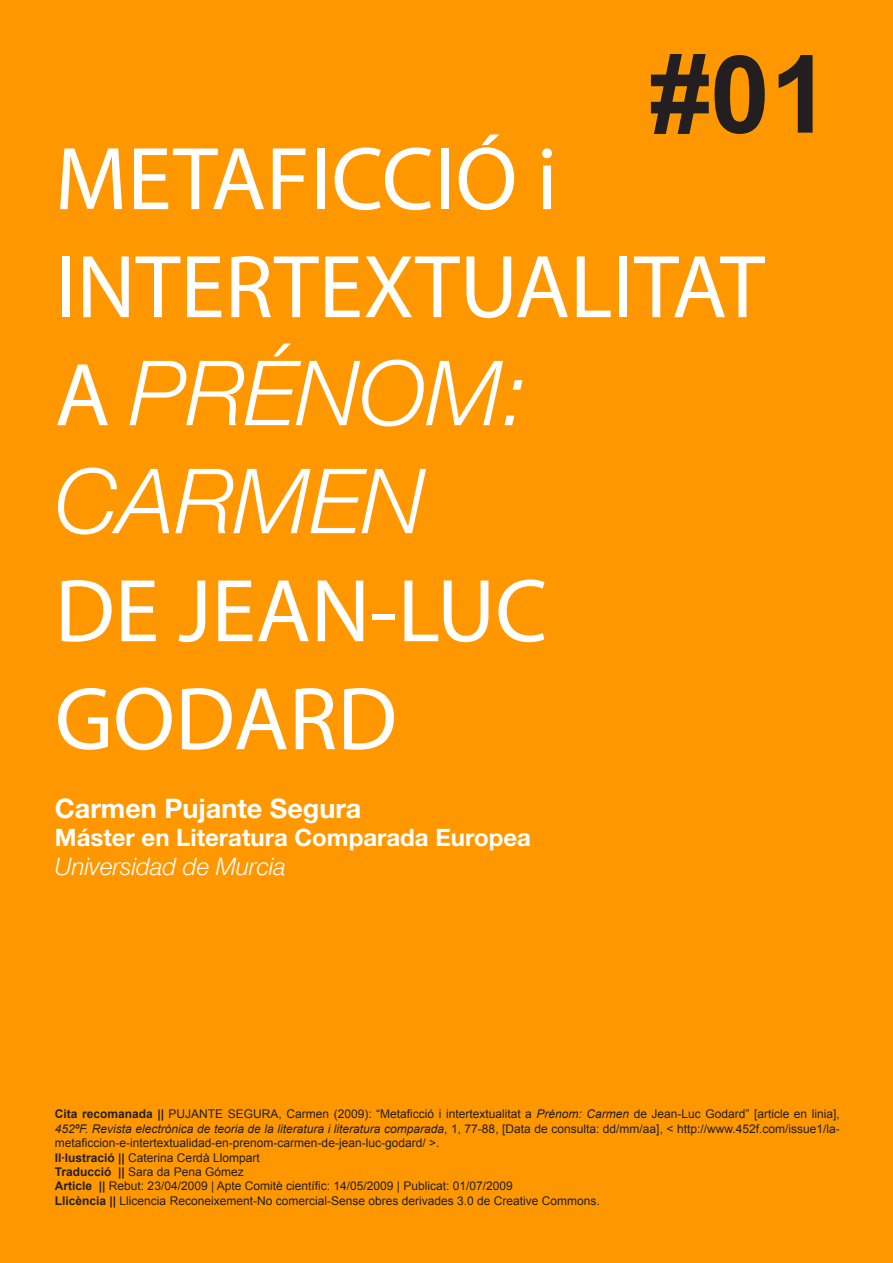
<style>
.page{position:relative;width:893px;height:1263px;background:#ff9800}
.page>*{position:absolute;margin:0;border:0;box-sizing:border-box;transform-origin:0 0}
.t1{font:700 108px "Arial";color:#231f20}
.t2{font:90px/108px "Myriad Pro";color:#fff}
.t3{font:italic 90px/108px "Helvetica Neue";color:#fff}
.t4{font:700 27px "Helvetica Neue";color:#fff}
.t5{font:700 24px "Helvetica Neue";color:#fff}
.t6{font:italic 24px "Helvetica Neue";color:#fff}
.t7{font:12px/14.4px "Arial";color:#231f20;text-align:justify}
.s1{font-family:"Myriad Pro";font-style:normal}
.s2{font-weight:700}
.s3{font-style:italic}
</style>
<div class="page">
<p class="t1" style="left:650px;top:24px;width:182px">#01</p>
<p class="t2" style="left:55px;top:124px;width:711px">METAFICCIÓ i<br>INTERTEXTUALITAT</p>
<p class="t3" style="left:55px;top:339px;width:474px"><span class="s1">A</span> PRÉNOM:<br>CARMEN</p>
<p class="t2" style="left:55px;top:556px;width:494px">DE JEAN-LUC<br>GODARD</p>
<p class="t4" style="left:55px;top:791px;width:308px">Carmen Pujante Segura</p>
<p class="t5" style="left:55px;top:823px;width:477px">Máster en Literatura Comparada Europea</p>
<p class="t6" style="left:55px;top:852px;width:233px">Universidad de Murcia</p>
<p class="t7" style="left:55px;top:1107px;width:786px"><span class="s2">Cita recomanada ||</span> PUJANTE SEGURA, Carmen (2009): “Metaficció i intertextualitat a <span class="s3">Prénom: Carmen</span> de Jean-Luc Godard” [article en linia], <span class="s3">452ºF. Revista electrònica de teoria de la literatura i literatura comparada</span>, 1, 77-88, [Data de consulta: dd/mm/aa], &lt; http://www.452f.com/issue1/la&shy;metaficcion-e-intertextualidad-en-prenom-carmen-de-jean-luc-godard/ &gt;.</p>
<p class="t7" style="left:55px;top:1150px;width:206px"><span class="s2">Il·lustració ||</span> Caterina Cerdà Llompart</p>
<p class="t7" style="left:55px;top:1165px;width:190px"><span class="s2">Traducció ||</span> Sara da Pena Gómez</p>
<p class="t7" style="left:55px;top:1179px;width:459px"><span class="s2">Article ||</span> Rebut: 23/04/2009 | Apte Comitè científic: 14/05/2009 | Publicat: 01/07/2009</p>
<p class="t7" style="left:55px;top:1193px;width:546px"><span class="s2">Llicència ||</span> Llicencia Reconeixement-No comercial-Sense obres derivades 3.0 de Creative Commons.</p>
</div>
